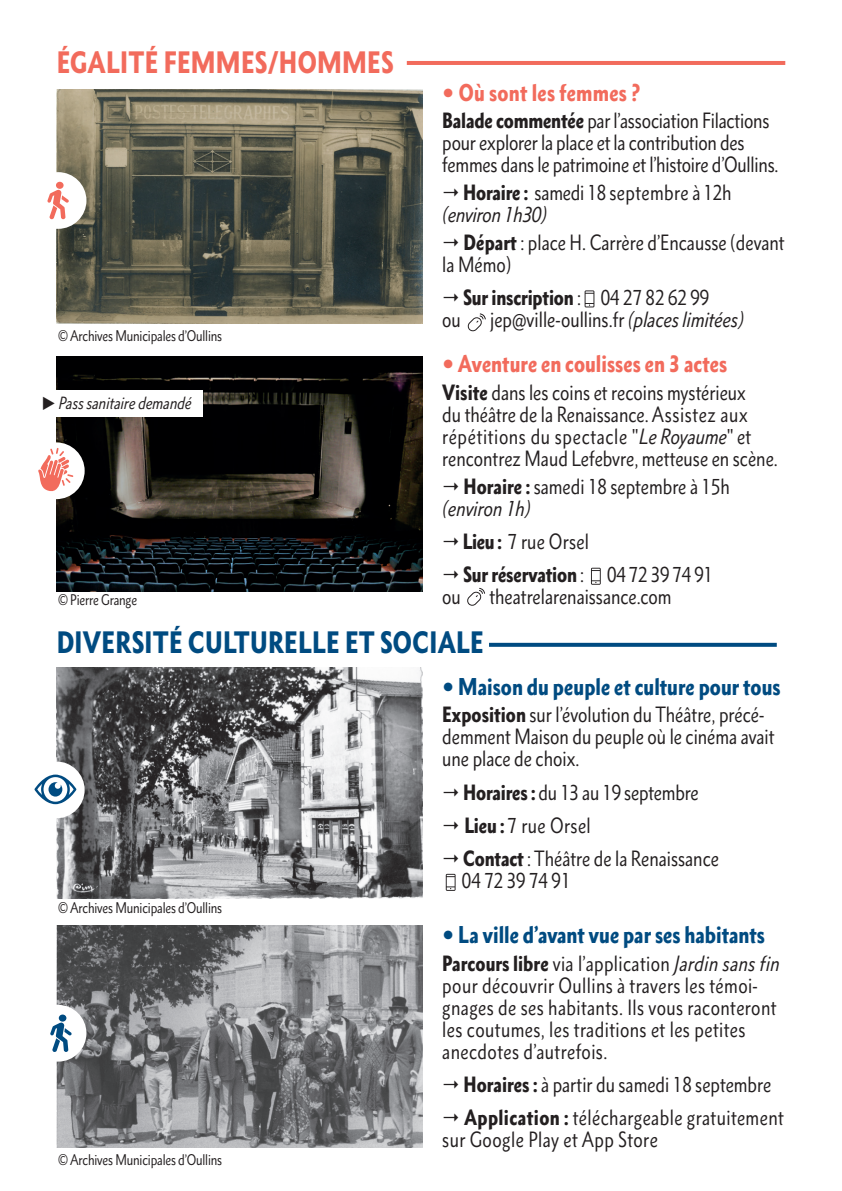
<style>
.page{position:relative;width:842px;height:1191px;background:#fff}
.page>*{position:absolute;margin:0;border:0;box-sizing:border-box;transform-origin:0 0}
.t1{font:900 condensed 28px "Metro Nova Pro";letter-spacing:.01em;color:#004b81}
.t2{font:900 condensed 28px "Metro Nova Pro";letter-spacing:.01em;color:#f26b5c}
.t3{font:900 condensed 22px "Metro Nova Pro";color:#004b81}
.t4{font:900 condensed 22px "Metro Nova Pro";color:#f26b5c}
.t5{font:condensed 20px/22px "Metro Nova Pro";color:#231f20}
.t6{font:condensed 20px/22px "Metro Nova Pro";letter-spacing:.02em;color:#231f20}
.t7{font:900 condensed 20px "Metro Nova Pro";letter-spacing:-.01em;color:#231f20}
.t8{font:italic condensed 16px "Metro Nova Pro";color:#231f20}
.t9{font:condensed 14px "Metro Nova Pro";letter-spacing:-.01em;color:#231f20}
.s1{font-weight:900}
.s2{font-style:italic}
.s3{font-weight:400}
.s4{font-stretch:normal}
.s5{font-style:italic;color:#fff}
.s6{font-style:italic;font-size:17px;color:#fff}
</style>
<div class="page">
<svg style="left:446px;top:874px;width:10px;height:17px"></svg>
<img style="left:57px;top:89px;width:366px;height:235px">
<img style="left:57px;top:668px;width:366px;height:230px">
<img style="left:57px;top:926px;width:366px;height:221px">
<img style="left:57px;top:357px;width:366px;height:234px">
<svg style="left:585px;top:290px;width:9px;height:17px"></svg>
<svg style="left:467px;top:313px;width:19px;height:19px"></svg>
<svg style="left:591px;top:568px;width:10px;height:17px"></svg>
<svg style="left:467px;top:588px;width:18px;height:18px"></svg>
<div style="left:28px;top:761px;width:57px;height:57px;background:#fff;border-radius:50%"></div>
<div style="left:28px;top:442px;width:57px;height:57px;background:#fff;border-radius:50%"></div>
<div style="left:30px;top:172px;width:56px;height:57px;background:#fff;border-radius:50%"></div>
<div style="left:30px;top:1005px;width:56px;height:56px;background:#fff;border-radius:50%"></div>
<div style="left:56px;top:182px;width:8px;height:7px;background:#f26b5c;border-radius:50%"></div>
<svg style="left:47px;top:190px;width:22px;height:29px"></svg>
<svg style="left:34px;top:774px;width:42px;height:30px"></svg>
<svg style="left:38px;top:448px;width:35px;height:44px"></svg>
<div style="left:59px;top:1014px;width:7px;height:7px;background:#004b81;border-radius:50%"></div>
<svg style="left:50px;top:1022px;width:22px;height:30px"></svg>
<svg style="left:489px;top:643px;width:288px;height:4px"></svg>
<hr style="left:407px;top:61px;width:378px;height:4px;background:#f26b5c">
<div style="left:34px;top:390px;width:169px;height:27px;background:#fff"></div>
<h1 class="t2" style="left:57px;top:44px;width:338px">ÉGALITÉ FEMMES/HOMMES</h1>
<p class="t9" style="left:58px;top:326px;width:166px">© Archives Municipales d’Oullins</p>
<p class="t8" style="left:42px;top:393px;width:151px">◆ Pass sanitaire demandé</p>
<p class="t9" style="left:58px;top:591px;width:80px">© Pierre Grange</p>
<p class="t4" style="left:459px;top:78px;width:183px">Où sont les femmes ?</p>
<p class="t5" style="left:442px;top:110px;width:338px"><span class="s1">Balade commentée</span> par l’association Filactions pour explorer la place et la contribution des femmes dans le patrimoine et l’histoire d’Oullins.</p>
<p class="t5" style="left:442px;top:181px;width:291px;text-indent:21px"><span class="s1">Horaire :</span> samedi 18 septembre à 12h <span class="s2">(environ 1h30)</span></p>
<p class="t5" style="left:442px;top:231px;width:344px;text-indent:21px"><span class="s1">Départ</span> : place H. Carrère d’Encausse (devant la Mémo)</p>
<p class="t7" style="left:463px;top:285px;width:248px">Sur inscription <span class="s3">: 04 27 82 62 99</span></p>
<p class="t5" style="left:442px;top:308px;width:20px">ou</p>
<p class="t5" style="left:490px;top:308px;width:255px">jep@ville-oullins.fr <span class="s2">(places limitées)</span></p>
<p class="t4" style="left:458px;top:350px;width:271px">Aventure en coulisses en 3 actes</p>
<p class="t5" style="left:442px;top:381px;width:337px"><span class="s1">Visite</span> dans les coins et recoins mystérieux<br>du théâtre de la Renaissance. Assistez aux répétitions du spectacle <span class="s4">"</span><span class="s2">Le Royaume</span><span class="s4">"</span> et rencontrez Maud Lefebvre, metteuse en scène.</p>
<p class="t5" style="left:442px;top:475px;width:289px;text-indent:21px"><span class="s1">Horaire :</span> samedi 18 septembre à 15h <span class="s2">(environ 1h)</span></p>
<p class="t5" style="left:463px;top:524px;width:252px;line-height:33.4px"><span class="s1">Lieu :</span> 7 rue Orsel<br><span class="s1">Sur réservation</span> : 04 72 39 74 91</p>
<p class="t5" style="left:442px;top:585px;width:20px">ou</p>
<p class="t5" style="left:489px;top:585px;width:184px">theatrelarenaissance.com</p>
<h1 class="t1" style="left:57px;top:624px;width:429px">DIVERSITÉ CULTURELLE ET SOCIALE</h1>
<p class="t9" style="left:58px;top:899px;width:166px">© Archives Municipales d’Oullins</p>
<p class="t9" style="left:58px;top:1150px;width:166px">© Archives Municipales d’Oullins</p>
<p class="t3" style="left:458px;top:672px;width:324px">Maison du peuple et culture pour tous</p>
<p class="t5" style="left:442px;top:703px;width:334px"><span class="s1">Exposition</span> sur l’évolution du Théâtre, précé&shy;demment Maison du peuple où le cinéma avait une place de choix.</p>
<p class="t5" style="left:463px;top:775px;width:257px;line-height:33.4px"><span class="s1">Horaires :</span> du 13 au 19 septembre<br><span class="s1">Lieu :</span> 7 rue Orsel<br><span class="s1">Contact</span> : Théâtre de la Renaissance</p>
<p class="t5" style="left:462px;top:869px;width:132px">04 72 39 74 91 <span class="s5">«</span> <span class="s6">P</span></p>
<p class="t3" style="left:458px;top:920px;width:308px">La ville d’avant vue par ses habitants</p>
<p class="t6" style="left:442px;top:952px;width:339px"><span class="s1">Parcours libre</span> via l’application <span class="s2">Jardin sans fin </span>pour découvrir Oullins à travers les témoi&shy;gnages de ses habitants. Ils vous raconteront les coutumes, les traditions et les petites anecdotes d’autrefois.</p>
<p class="t5" style="left:464px;top:1067px;width:322px;line-height:33.4px"><span class="s1">Horaires :</span> à partir du samedi 18 septembre<br><span class="s1">Application :</span> téléchargeable gratuitement</p>
<p class="t6" style="left:442px;top:1128px;width:217px">sur Google Play et App Store</p>
</div>
